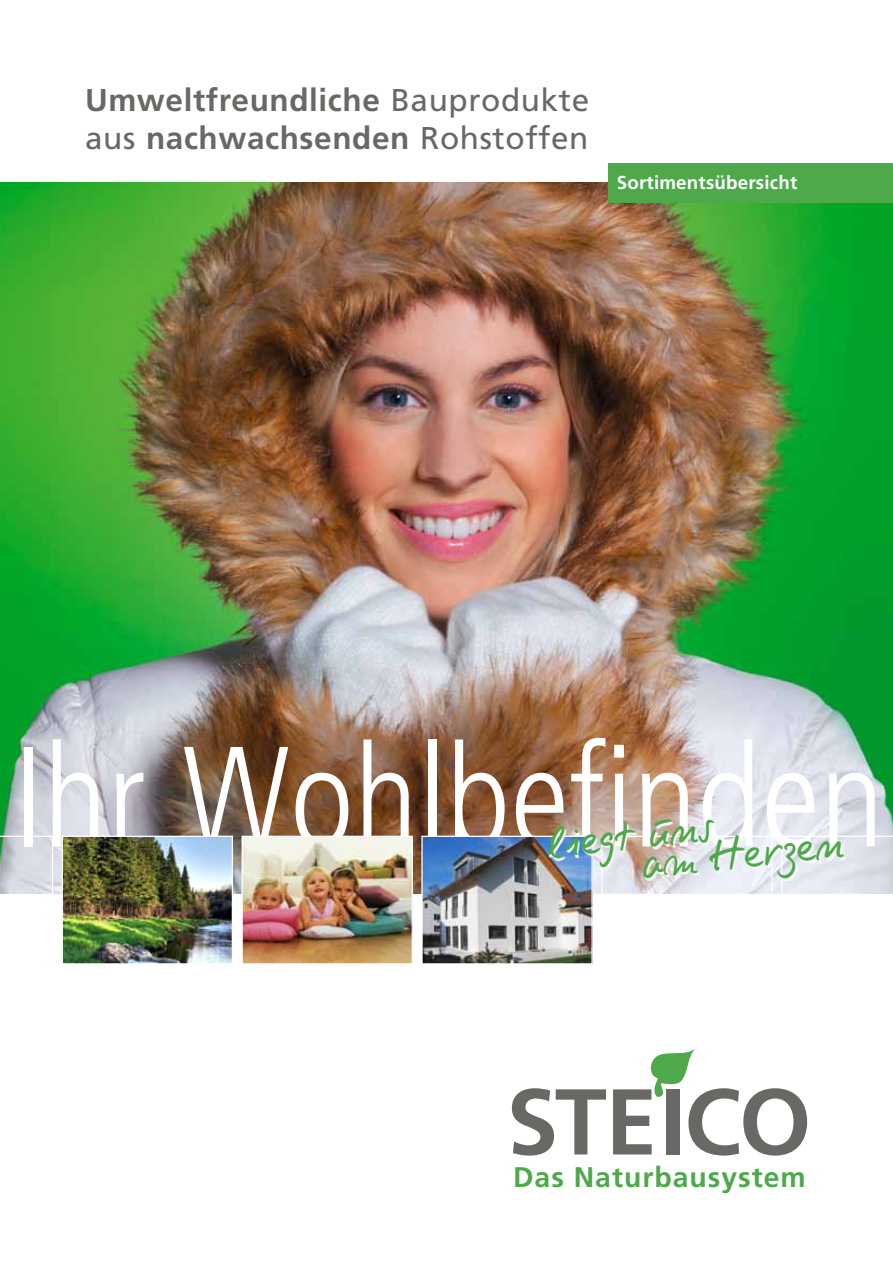
<style>
.page{position:relative;width:893px;height:1263px;background:#fff}
.page>*{position:absolute;margin:0;border:0;box-sizing:border-box;transform-origin:0 0}
.t1{font:300 condensed 142.5px "Frutiger";color:#fff}
.t2{font:45px "Pit";color:#4da94a}
.t3{font:700 31.5px/37.8px "Frutiger";letter-spacing:.02em;color:#6a6864}
.t4{font:700 28.35px "Frutiger";letter-spacing:.035em;color:#4da94a}
.t5{font:700 18.75px "Frutiger";letter-spacing:.01em;color:#fff}
.s1{font-weight:400}
</style>
<div class="page">
<img style="left:0;top:183px;width:893px;height:710px">
<svg style="left:0;top:836px;width:53px;height:58px;background:#cfd4db"></svg>
<svg style="left:781px;top:836px;width:112px;height:58px;background:#dee1ea"></svg>
<img style="left:244px;top:838px;width:167px;height:124px">
<div style="left:242px;top:836px;width:171px;height:128px;border:1px solid #fff"></div>
<img style="left:423px;top:838px;width:168px;height:124px">
<div style="left:421px;top:836px;width:172px;height:128px;border:1px solid #fff"></div>
<svg style="left:512px;top:1088px;width:94px;height:67px"></svg>
<svg style="left:613px;top:1048px;width:194px;height:107px"></svg>
<img style="left:64px;top:838px;width:167px;height:124px">
<div style="left:62px;top:836px;width:171px;height:128px;border:1px solid #fff"></div>
<svg style="left:549px;top:822px;width:297px;height:58px"></svg>
<div style="left:608px;top:163px;width:285px;height:40px;background:#4da94a"></div>
<p class="t3" style="left:85px;top:82px;width:506px">Umweltfreundliche <span class="s1">Bauprodukte aus</span> nachwachsenden <span class="s1">Rohstoffen</span></p>
<p class="t5" style="left:617px;top:171px;width:182px">Sortimentsübersicht</p>
<h1 class="t1" style="left:13px;top:716px;width:873px">Ihr Wohlbefinden</h1>
<h2 class="t2" style="left:544px;top:818px;width:170px;rotate:-6deg">liegt uns</h2>
<h2 class="t2" style="left:639px;top:839px;width:204px;rotate:-6deg">am Herzen</h2>
<p class="t4" style="left:513px;top:1160px;width:294px">Das Naturbausystem</p>
</div>
